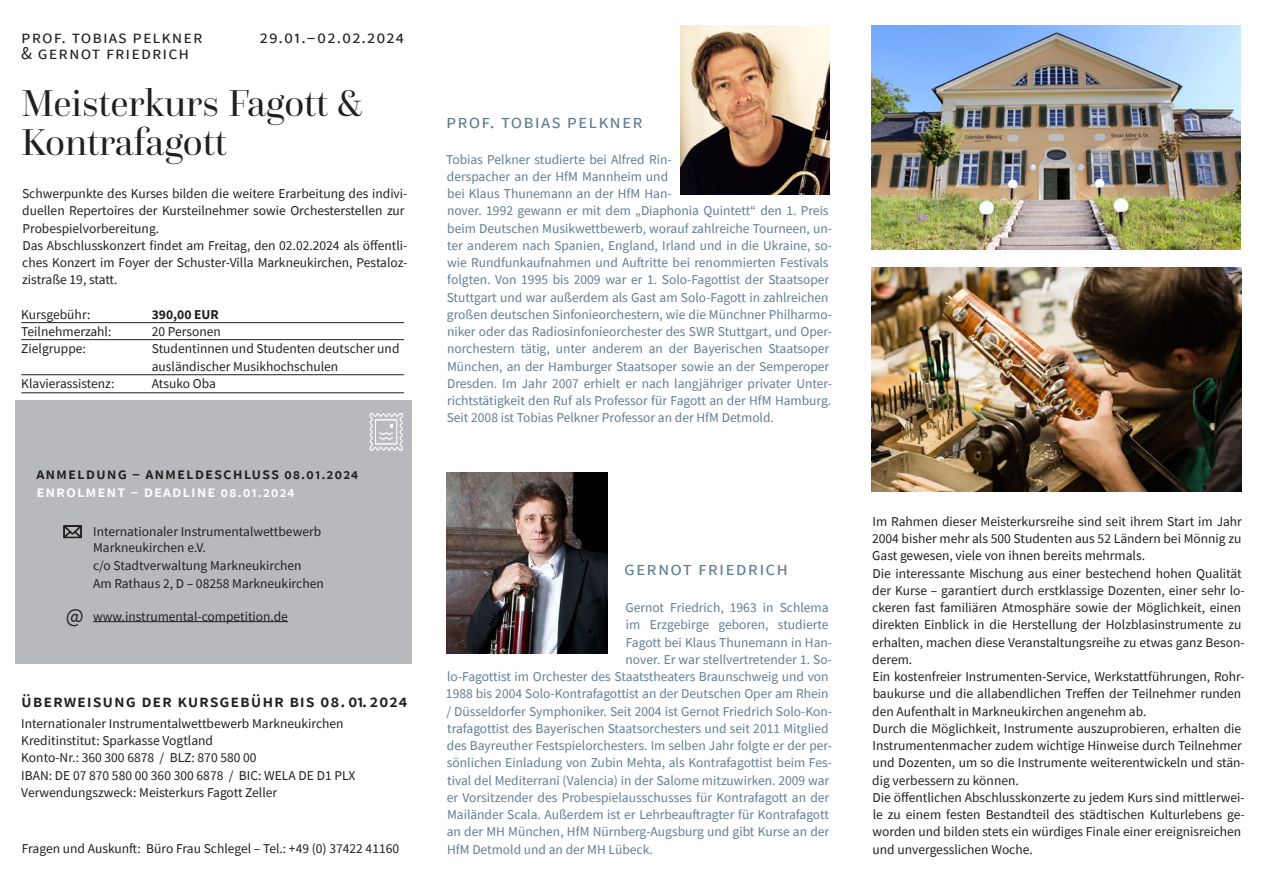
<style>
.page{position:relative;width:1263px;height:893px;background:#fff}
.page>*{position:absolute;margin:0;border:0;box-sizing:border-box;transform-origin:0 0}
.t1{font:39px/39px "Questa Grande";color:#231f20}
.t2{font:19.5px "Source Sans Pro";color:#607e94}
.t3{font:18px "Source Sans Pro";letter-spacing:.06em;color:#231f20}
.t4{font:600 18px "Source Sans Pro";letter-spacing:.05em;color:#231f20}
.t5{font:600 16.5px/18px "Source Sans Pro";letter-spacing:.06em;color:#231f20}
.t6{font:13.5px/17.2px "Source Sans Pro";color:#231f20}
.t7{font:13.5px/17.2px "Source Sans Pro";color:#607e94}
.t8{font:700 13.5px "Source Sans Pro";color:#231f20}
.s1{font-size:15px}
.s2{color:#fff}
.s3{font-size:15px;color:#fff}
.s4{font-size:21.15px}
</style>
<div class="page">
<hr style="left:21px;top:322px;width:383px;height:1px;background:#231f20">
<hr style="left:21px;top:374px;width:383px;height:1px;background:#231f20">
<hr style="left:21px;top:393px;width:383px;height:1px;background:#231f20">
<hr style="left:21px;top:339px;width:383px;height:1px;background:#231f20">
<img style="left:680px;top:26px;width:149px;height:168px">
<img style="left:446px;top:472px;width:161px;height:182px">
<div style="left:15px;top:400px;width:396px;height:264px;background:#b8b9bc"></div>
<svg style="left:63px;top:525px;width:19px;height:13px"></svg>
<hr style="left:93px;top:621px;width:195px;height:1px;background:#231f20">
<svg style="left:369px;top:413px;width:34px;height:38px"></svg>
<img style="left:872px;top:26px;width:369px;height:224px">
<img style="left:872px;top:267px;width:370px;height:224px">
<h3 class="t3" style="left:21px;top:25px;width:183px">prof. tobias pelkner</h3>
<h3 class="t3" style="left:260px;top:25px;width:146px">29.01.–02.02.2024</h3>
<h3 class="t3" style="left:21px;top:42px;width:169px">&amp; gernot friedrich</h3>
<h1 class="t1" style="left:21px;top:84px;width:343px">Meisterkurs Fagott &amp;<br>Kontrafagott</h1>
<p class="t6" style="left:22px;top:185px;width:387px">Schwerpunkte des Kurses bilden die weitere Erarbeitung des indivi&shy;duellen Repertoires der Kursteilnehmer sowie Orchesterstellen zur Probespielvorbereitung.<br>Das Abschlusskonzert findet am Freitag, den 02.02.2024 als öffentli&shy;ches Konzert im Foyer der Schuster-Villa Markneukirchen, Pestaloz&shy;zistraße 19, statt.</p>
<p class="t6" style="left:21px;top:306px;width:92px">Kursgebühr:<br>Teilnehmerzahl:<br>Zielgruppe:</p>
<p class="t6" style="left:21px;top:375px;width:95px">Klavierassistenz:</p>
<p class="t8" style="left:152px;top:305px;width:69px">390,00 EUR</p>
<p class="t6" style="left:152px;top:323px;width:249px">20 Personen<br>Studentinnen und Studenten deutscher und ausländischer Musikhochschulen<br>Atsuko Oba</p>
<p class="t5" style="left:36px;top:465px;width:324px">anmeldung – anmeldeschluss <span class="s1">08.01.2024 </span><span class="s2">enrolment – deadline</span> <span class="s3">08.01.2024</span></p>
<p class="t6" style="left:93px;top:523px;width:230px;line-height:16.2px">Internationaler Instrumentalwettbewerb<br>Markneukirchen e.V.</p>
<p class="t6" style="left:93px;top:557px;width:232px;line-height:18px">c/o Stadtverwaltung Markneukirchen<br>Am Rathaus 2, D – 08258 Markneukirchen</p>
<p class="t6" style="left:66px;top:607px;width:224px"><span class="s4">@</span> www.instrumental-competition.de</p>
<h3 class="t4" style="left:21px;top:689px;width:388px">überweisung der kursgebühr bis 08.01.2024</h3>
<p class="t6" style="left:21px;top:715px;width:336px">Internationaler Instrumentalwettbewerb Markneukirchen Kreditinstitut: Sparkasse Vogtland<br>Konto-Nr.: 360 300 6878 / BLZ: 870 580 00<br>IBAN: DE 07 870 580 00 360 300 6878 / BIC: WELA DE D1 PLX Verwendungszweck: Meisterkurs Fagott Zeller</p>
<h2 class="t2" style="left:446px;top:109px;width:198px">prof. tobias pelkner</h2>
<p class="t7" style="left:446px;top:150px;width:388px">Tobias Pelkner studierte bei Alfred Rin-<br>derspacher an der HfM Mannheim und<br>bei Klaus Thunemann an der HfM Han-<br>nover. 1992 gewann er mit dem „Diaphonia Quintett“ den 1. Preis beim Deutschen Musikwettbewerb, worauf zahlreiche Tourneen, un&shy;ter anderem nach Spanien, England, Irland und in die Ukraine, so&shy;wie Rundfunkaufnahmen und Auftritte bei renommierten Festivals folgten. Von 1995 bis 2009 war er 1. Solo-Fagottist der Staatsoper Stuttgart und war außerdem als Gast am Solo-Fagott in zahlreichen großen deutschen Sinfonieorchestern, wie die Münchner Philharmo&shy;niker oder das Radiosinfonieorchester des SWR Stuttgart, und Oper&shy;norchestern tätig, unter anderem an der Bayerischen Staatsoper München, an der Hamburger Staatsoper sowie an der Semperoper Dresden. Im Jahr 2007 erhielt er nach langjähriger privater Unter&shy;richtstätigkeit den Ruf als Professor für Fagott an der HfM Hamburg.<br>Seit 2008 ist Tobias Pelkner Professor an der HfM Detmold.</p>
<h2 class="t2" style="left:624px;top:556px;width:165px">gernot friedrich</h2>
<p class="t7" style="left:446px;top:599px;width:388px;text-align:right">Gernot Friedrich, 1963 in Schlema<br>im Erzgebirge geboren, studierte<br>Fagott bei Klaus Thunemann in Han-<br>nover. Er war stellvertretender 1. So-<br>lo-Fagottist im Orchester des Staatstheaters Braunschweig und von 1988 bis 2004 Solo-Kontrafagottist an der Deutschen Oper am Rhein / Düsseldorfer Symphoniker. Seit 2004 ist Gernot Friedrich Solo-Kon&shy;trafagottist des Bayerischen Staatsorchesters und seit 2011 Mitglied des Bayreuther Festspielorchesters. Im selben Jahr folgte er der per&shy;sönlichen Einladung von Zubin Mehta, als Kontrafagottist beim Fes&shy;tival del Mediterrani (Valencia) in der Salome mitzuwirken. 2009 war er Vorsitzender des Probespielausschusses für Kontrafagott an der Mailänder Scala. Außerdem ist er Lehrbeauftragter für Kontrafagott an der MH München, HfM Nürnberg-Augsburg und gibt Kurse an der</p>
<p class="t6" style="left:22px;top:840px;width:379px">Fragen und Auskunft: Büro Frau Schlegel – Tel.: +49 (0) 37422 41160</p>
<p class="t7" style="left:447px;top:840px;width:207px">HfM Detmold und an der MH Lübeck.</p>
<p class="t6" style="left:872px;top:513px;width:374px">Im Rahmen dieser Meisterkursreihe sind seit ihrem Start im Jahr 2004 bisher mehr als 500 Studenten aus 52 Ländern bei Mönnig zu Gast gewesen, viele von ihnen bereits mehrmals.<br>Die interessante Mischung aus einer bestechend hohen Qualität der Kurse – garantiert durch erstklassige Dozenten, einer sehr lo&shy;ckeren fast familiären Atmosphäre sowie der Möglichkeit, einen direkten Einblick in die Herstellung der Holzblasinstrumente zu erhalten, machen diese Veranstaltungsreihe zu etwas ganz Beson&shy;derem.<br>Ein kostenfreier Instrumenten-Service, Werkstattführungen, Rohr&shy;baukurse und die allabendlichen Treffen der Teilnehmer runden den Aufenthalt in Markneukirchen angenehm ab.<br>Durch die Möglichkeit, Instrumente auszuprobieren, erhalten die Instrumentenmacher zudem wichtige Hinweise durch Teilnehmer und Dozenten, um so die Instrumente weiterentwickeln und stän&shy;dig verbessern zu können.<br>Die öffentlichen Abschlusskonzerte zu jedem Kurs sind mittlerwei&shy;le zu einem festen Bestandteil des städtischen Kulturlebens ge&shy;worden und bilden stets ein würdiges Finale einer ereignisreichen und unvergesslichen Woche.</p>
</div>
